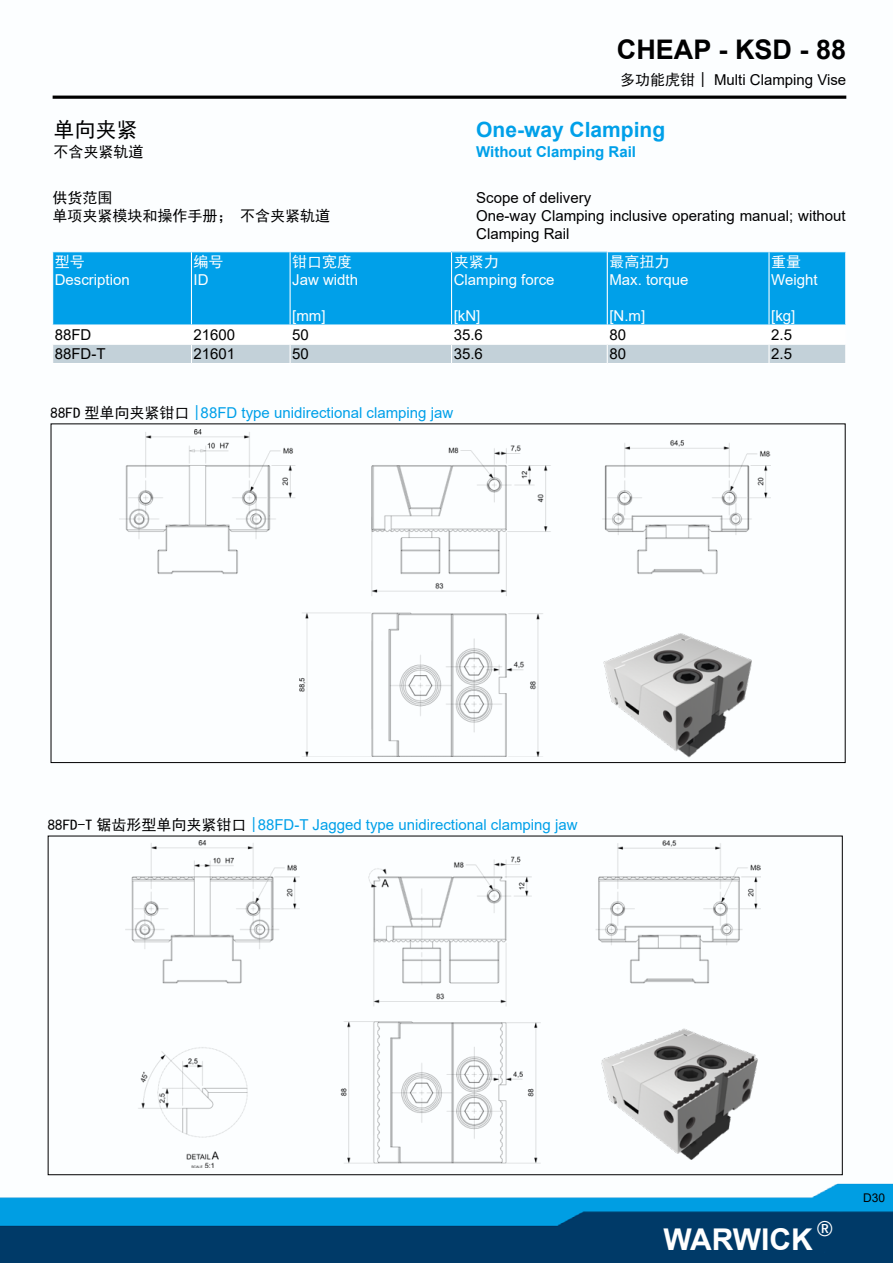
<style>
.page{position:relative;width:893px;height:1263px;background:#fff}
.page>*{position:absolute;margin:0;border:0;box-sizing:border-box;transform-origin:0 0}
.t1{font:700 30px "Arial";color:#fff}
.t2{font:700 27px "Arial";color:#000}
.t3{font:700 21px "Arial";color:#00a0e9}
.t4{font:21px "Sim Hei";color:#000}
.t5{font:700 21px "Deng Xian";color:#fff}
.t6{font:15px/18px "Arial";color:#000}
.t7{font:15px "Arial";color:#00a0e9}
.t8{font:15px "Arial";color:#fff}
.t9{font:15px/18px "Sim Hei";color:#000}
.t10{font:700 15px "Arial";color:#00a0e9}
.t11{font:15px "Sim Hei";color:#fff}
.t12{font:12px "Arial";color:#000}
.s1{font-family:"Sim Hei"}
.s2{font-family:"Sim Hei";color:#000}
</style>
<div class="page">
<img style="left:0;top:95px;width:893px;height:1168px">
<div style="left:53px;top:96px;width:793px;height:3px;border:2px solid #000"></div>
<div style="left:53px;top:252px;width:792px;height:72px;background:#00a0e9"></div>
<div style="left:452px;top:252px;width:155px;height:73px;background:#00a0e9"></div>
<hr style="left:607px;top:324px;width:162px;height:2px;background:#fff">
<hr style="left:607px;top:251px;width:162px;height:1px;background:#fff">
<hr style="left:607px;top:363px;width:162px;height:1px;background:#fff">
<hr style="left:769px;top:363px;width:77px;height:1px;background:#fff">
<hr style="left:290px;top:251px;width:162px;height:1px;background:#fff">
<hr style="left:452px;top:363px;width:155px;height:1px;background:#fff">
<hr style="left:452px;top:251px;width:155px;height:1px;background:#fff">
<hr style="left:451px;top:252px;width:1px;height:72px;background:#fff">
<hr style="left:607px;top:252px;width:1px;height:72px;background:#fff">
<hr style="left:452px;top:324px;width:155px;height:2px;background:#fff">
<hr style="left:769px;top:251px;width:77px;height:1px;background:#fff">
<hr style="left:768px;top:252px;width:1px;height:72px;background:#fff">
<hr style="left:845px;top:252px;width:1px;height:72px;background:#fff">
<hr style="left:769px;top:324px;width:77px;height:2px;background:#fff">
<hr style="left:191px;top:251px;width:99px;height:1px;background:#fff">
<hr style="left:290px;top:252px;width:1px;height:72px;background:#fff">
<hr style="left:52px;top:251px;width:139px;height:1px;background:#fff">
<hr style="left:52px;top:252px;width:1px;height:72px;background:#fff">
<hr style="left:191px;top:252px;width:1px;height:72px;background:#fff">
<hr style="left:52px;top:324px;width:139px;height:2px;background:#fff">
<hr style="left:52px;top:363px;width:139px;height:1px;background:#fff">
<hr style="left:191px;top:324px;width:99px;height:2px;background:#fff">
<hr style="left:290px;top:324px;width:162px;height:2px;background:#fff">
<svg style="left:52px;top:326px;width:794px;height:37px"></svg>
<hr style="left:191px;top:363px;width:99px;height:1px;background:#fff">
<hr style="left:290px;top:363px;width:162px;height:1px;background:#fff">
<img style="left:126px;top:841px;width:634px;height:327px">
<img style="left:119px;top:430px;width:652px;height:327px">
<img style="left:590px;top:618px;width:176px;height:152px">
<img style="left:593px;top:1017px;width:176px;height:151px">
<h2 class="t2" style="left:617px;top:31px;width:231px">CHEAP - KSD - 88</h2>
<p class="t6" style="left:620px;top:71px;width:228px"><span class="s1">多功能虎钳 |</span> Multi Clamping Vise</p>
<h3 class="t4" style="left:53px;top:119px;width:85px">单向夹紧</h3>
<p class="t9" style="left:53px;top:143px;width:91px">不含夹紧轨道</p>
<h3 class="t3" style="left:476px;top:115px;width:191px">One-way Clamping</h3>
<p class="t10" style="left:476px;top:141px;width:161px">Without Clamping Rail</p>
<p class="t9" style="left:53px;top:188px;width:279px">供货范围<br>单项夹紧模块和操作手册； 不含夹紧轨道</p>
<p class="t6" style="left:476px;top:188px;width:371px">Scope of delivery<br>One-way Clamping inclusive operating manual; without<br>Clamping Rail</p>
<p class="t11" style="left:55px;top:254px;width:31px">型号</p>
<p class="t8" style="left:55px;top:269px;width:77px">Description</p>
<p class="t11" style="left:194px;top:254px;width:31px">编号</p>
<p class="t8" style="left:194px;top:269px;width:16px">ID</p>
<p class="t11" style="left:292px;top:254px;width:61px">钳口宽度</p>
<p class="t8" style="left:292px;top:269px;width:67px">Jaw width</p>
<p class="t8" style="left:292px;top:305px;width:35px">[mm]</p>
<p class="t11" style="left:454px;top:254px;width:46px">夹紧力</p>
<p class="t8" style="left:454px;top:269px;width:102px">Clamping force</p>
<p class="t8" style="left:454px;top:305px;width:28px">[kN]</p>
<p class="t11" style="left:609px;top:254px;width:61px">最高扭力</p>
<p class="t8" style="left:609px;top:269px;width:81px">Max. torque</p>
<p class="t8" style="left:609px;top:305px;width:37px">[N.m]</p>
<p class="t11" style="left:771px;top:254px;width:31px">重量</p>
<p class="t8" style="left:771px;top:269px;width:48px">Weight</p>
<p class="t8" style="left:771px;top:305px;width:26px">[kg]</p>
<p class="t6" style="left:55px;top:326px;width:38px">88FD</p>
<p class="t6" style="left:194px;top:326px;width:43px">21600</p>
<p class="t6" style="left:292px;top:326px;width:18px">50</p>
<p class="t6" style="left:454px;top:326px;width:31px">35.6</p>
<p class="t6" style="left:609px;top:326px;width:18px">80</p>
<p class="t6" style="left:771px;top:326px;width:22px">2.5</p>
<p class="t6" style="left:55px;top:345px;width:52px">88FD-T</p>
<p class="t6" style="left:194px;top:345px;width:43px">21601</p>
<p class="t6" style="left:292px;top:345px;width:18px">50</p>
<p class="t6" style="left:454px;top:345px;width:31px">35.6</p>
<p class="t6" style="left:609px;top:345px;width:18px">80</p>
<p class="t6" style="left:771px;top:345px;width:22px">2.5</p>
<p class="t7" style="left:51px;top:402px;width:404px"><span class="s2">88FD 型单向夹紧钳口</span> <span class="s1">|</span>88FD type unidirectional clamping jaw</p>
<p class="t7" style="left:48px;top:815px;width:531px"><span class="s2">88FD-T 锯齿形型单向夹紧钳口</span> <span class="s1">|</span>88FD-T Jagged type unidirectional clamping jaw</p>
<h1 class="t1" style="left:663px;top:1219px;width:151px">WARWICK</h1>
<h3 class="t5" style="left:815px;top:1215px;width:20px">®</h3>
<p class="t12" style="left:863px;top:1189px;width:24px">D30</p>
</div>
